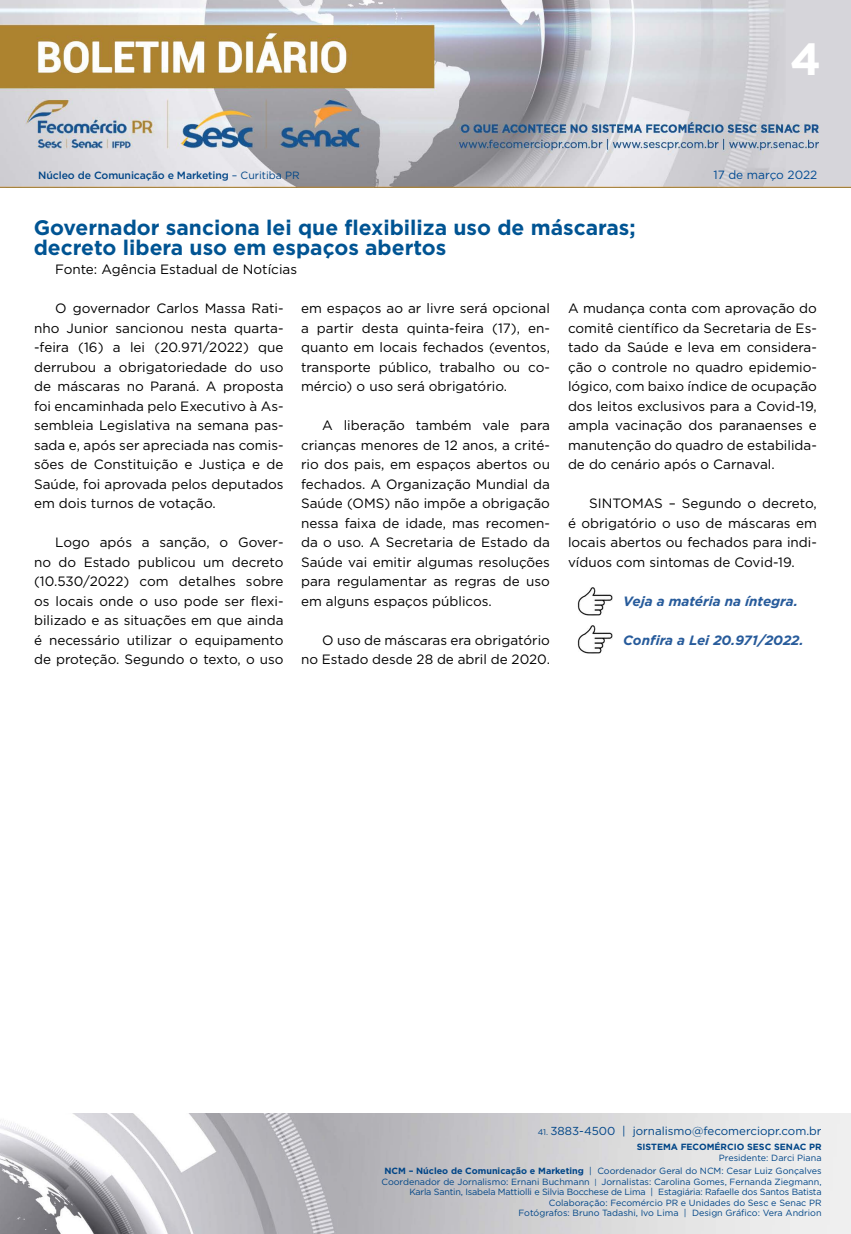
<style>
.page{position:relative;width:851px;height:1234px;background:#fff}
.page>*{position:absolute;margin:0;border:0;box-sizing:border-box;transform-origin:0 0}
.t1{font:700 45px "Gotham";color:#fff}
.t2{font:700 21px/19.5px "Gotham";color:#005493}
.t3{font:13.5px/19.5px "Gotham";color:#000;text-align:justify}
.t4{font:italic 700 13.5px "Gotham";color:#275b9b}
.t5{font:11.85px "Gotham";color:#004a93}
.t6{font:11.55px "Gotham";color:#004587}
.t7{font:500 10.5px "Gotham";letter-spacing:-.01em;color:#004587}
.t8{font:9px/10.5px "Gotham";color:#004587;text-align:right}
.t9{font:700 9px "Gotham";color:#004587}
.s1{font-weight:400}
.s2{font-size:8.25px}
.s3{font-weight:700}
.s4{font-size:7.65px}
</style>
<div class="page">
<img style="left:0;top:0;width:850px;height:188px">
<img style="left:0;top:1113px;width:850px;height:120px">
<img style="left:577px;top:587px;width:35px;height:28px">
<img style="left:577px;top:625px;width:35px;height:28px">
<h1 class="t1" style="left:790px;top:29px;width:33px">4</h1>
<p class="t7" style="left:38px;top:168px;width:263px">Núcleo de Comunicação e Marketing <span class="s1">– Curitiba PR</span></p>
<p class="t5" style="left:713px;top:167px;width:105px">17 de março 2022</p>
<h2 class="t2" style="left:34px;top:218px;width:603px">Governador sanciona lei que flexibiliza uso de máscaras; decreto libera uso em espaços abertos</h2>
<p class="t3" style="left:55px;top:259px;width:243px">Fonte: Agência Estadual de Notícias</p>
<p class="t3" style="left:301px;top:298px;width:250px">em espaços ao ar livre será opcional a partir desta quinta-feira (17), en&shy;quanto em locais fechados (eventos, transporte público, trabalho ou co&shy;mércio) o uso será obrigatório.</p>
<p class="t3" style="left:301px;top:415px;width:250px;text-indent:21px">A liberação também vale para crianças menores de 12 anos, a crité&shy;rio dos pais, em espaços abertos ou fechados. A Organização Mundial da Saúde (OMS) não impõe a obrigação nessa faixa de idade, mas recomen&shy;da o uso. A Secretaria de Estado da Saúde vai emitir algumas resoluções para regulamentar as regras de uso em alguns espaços públicos.</p>
<p class="t3" style="left:301px;top:630px;width:250px;text-align:right">O uso de máscaras era obrigatório<br>no Estado desde 28 de abril de 2020.</p>
<p class="t3" style="left:568px;top:298px;width:250px">A mudança conta com aprovação do comitê científico da Secretaria de Es&shy;tado da Saúde e leva em considera&shy;ção o controle no quadro epidemio&shy;lógico, com baixo índice de ocupação dos leitos exclusivos para a Covid-19, ampla vacinação dos paranaenses e manutenção do quadro de estabilida&shy;de do cenário após o Carnaval.</p>
<p class="t3" style="left:568px;top:493px;width:250px;text-indent:21px">SINTOMAS – Segundo o decreto, é obrigatório o uso de máscaras em locais abertos ou fechados para indi&shy;víduos com sintomas de Covid-19.</p>
<p class="t4" style="left:623px;top:592px;width:176px">Veja a matéria na íntegra.</p>
<p class="t4" style="left:623px;top:631px;width:182px">Confira a Lei 20.971/2022.</p>
<p class="t3" style="left:34px;top:298px;width:251px;text-indent:21px">O governador Carlos Massa Rati&shy;nho Junior sancionou nesta quarta--feira (16) a lei (20.971/2022) que derrubou a obrigatoriedade do uso de máscaras no Paraná. A proposta foi encaminhada pelo Executivo à As&shy;sembleia Legislativa na semana pas&shy;sada e, após ser apreciada nas comis&shy;sões de Constituição e Justiça e de Saúde, foi aprovada pelos deputados em dois turnos de votação.</p>
<p class="t3" style="left:34px;top:532px;width:251px;text-indent:21px">Logo após a sanção, o Gover&shy;no do Estado publicou um decreto (10.530/2022) com detalhes sobre os locais onde o uso pode ser flexi&shy;bilizado e as situações em que ainda é necessário utilizar o equipamento de proteção. Segundo o texto, o uso</p>
<p class="t6" style="left:537px;top:1123px;width:285px"><span class="s2">41.</span> 3883-4500 | jornalismo@fecomerciopr.com.br</p>
<p class="t9" style="left:636px;top:1140px;width:186px">SISTEMA FECOMÉRCIO SESC SENAC PR</p>
<p class="t8" style="left:384px;top:1150px;width:438px;line-height:13.5px">Presidente: Darci Piana<br><span class="s3">NCM – Núcleo de Comunicação e Marketing</span> | Coordenador Geral do NCM: Cesar Luiz Gonçalves</p>
<p class="t8" style="left:381px;top:1175px;width:441px">Coordenador de Jornalismo: Ernani Buchmann <span class="s4">|</span> Jornalistas: Carolina Gomes, Fernanda Ziegmann, Karla Santin, Isabela Mattiolli e Silvia Bocchese de Lima | Estagiária: Rafaelle dos Santos Batista Colaboração: Fecomércio PR e Unidades do Sesc e Senac PR<br>Fotógrafos: Bruno Tadashi, Ivo Lima | Design Gráfico: Vera Andrion</p>
</div>
